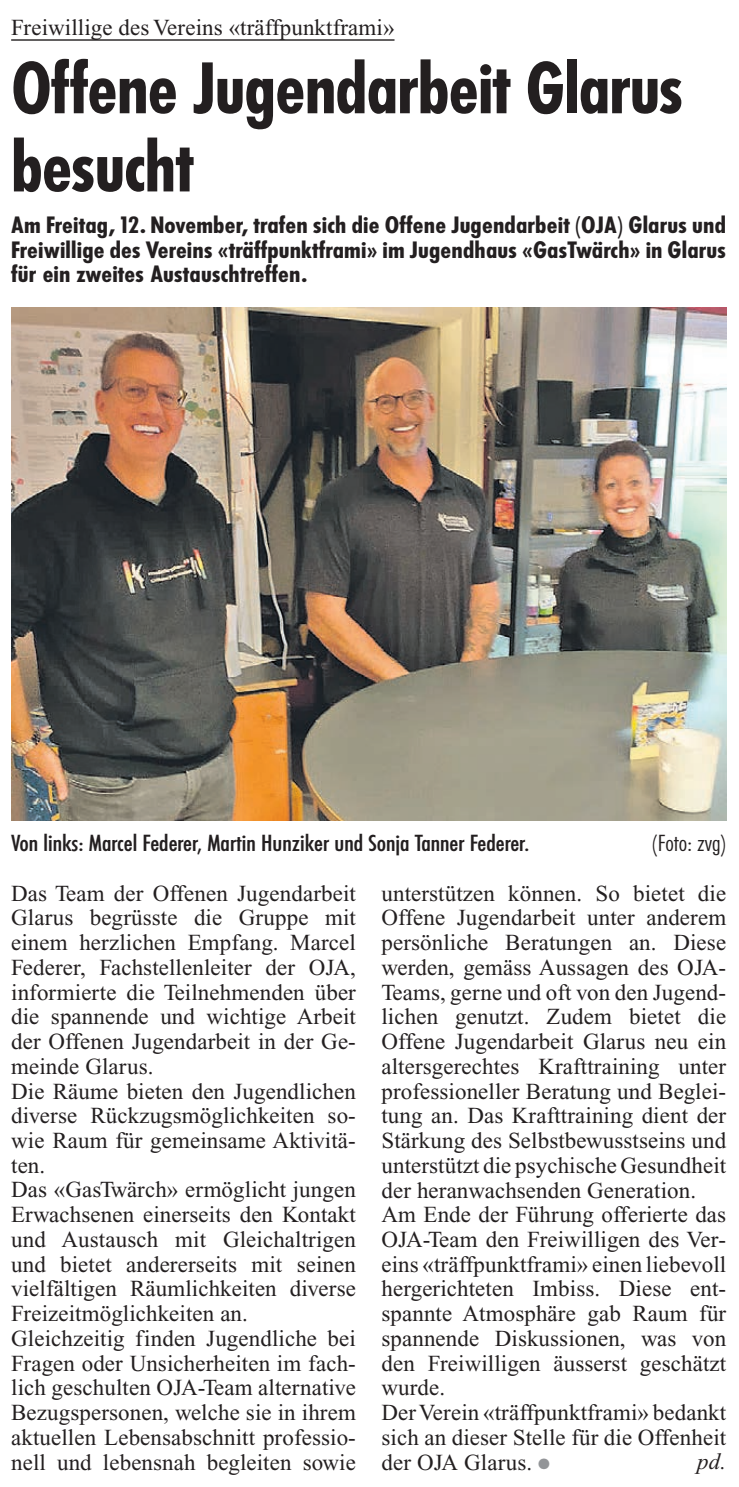
<style>
.page{position:relative;width:739px;height:1487px;background:#fff}
.page>*{position:absolute;margin:0;border:0;box-sizing:border-box;transform-origin:0 0}
.t1{font:700 72px/78.1px "Futura Condensed BQ";letter-spacing:-.01em;color:#231f20}
.t2{font:700 23.4px/24.8px "Futura Condensed BQ";letter-spacing:.01em;color:#231f20;text-align:justify;scale:1.1 1}
.t3{font:22.95px/24.8px "Times New Roman";letter-spacing:.005em;color:#231f20}
.t4{font:500 22.95px "Futura Condensed BQ";letter-spacing:-.005em;color:#231f20;scale:1.1 1}
.t5{font:300 22.95px "Futura Condensed BQ";letter-spacing:-.005em;color:#231f20;scale:1.1 1}
.t6{font:italic 22.95px "Times New Roman";color:#231f20}
.s1{color:#939598}
</style>
<div class="page">
<hr style="left:11px;top:39px;width:383px;height:2px;background:#231f20">
<img style="left:11px;top:307px;width:714px;height:513px">
<p class="t3" style="left:11px;top:15px;width:384px">Freiwillige des Vereins «träffpunktframi»</p>
<h1 class="t1" style="left:11px;top:51px;width:673px">Offene Jugendarbeit Glarus besucht</h1>
<p class="t2" style="left:11px;top:213px;width:651px">Am Freitag, 12. November, trafen sich die Offene Jugendarbeit (OJA) Glarus und Freiwillige des Vereins «träffpunktframi» im Jugendhaus «GasTwärch» in Glarus für ein zweites Austauschtreffen.</p>
<p class="t4" style="left:11px;top:830px;width:472px">Von links: Marcel Federer, Martin Hunziker und Sonja Tanner Federer.</p>
<p class="t5" style="left:651px;top:830px;width:69px">(Foto: zvg)</p>
<p class="t3" style="left:11px;top:880px;width:346px">Das Team der Offenen Jugendarbeit Glarus begrüsste die Gruppe mit einem herzlichen Empfang. Marcel Federer, Fachstellenleiter der OJA, informierte die Teilnehmenden über die spannende und wichtige Arbeit der Offenen Jugendarbeit in der Ge&shy;meinde Glarus.<br>Die Räume bieten den Jugendlichen diverse Rückzugsmöglichkeiten so&shy;wie Raum für gemeinsame Aktivitä&shy;ten.<br>Das «GasTwärch» ermöglicht jungen Erwachsenen einerseits den Kontakt und Austausch mit Gleichaltrigen und bietet andererseits mit seinen vielfältigen Räumlichkeiten diverse Freizeitmöglichkeiten an.<br>Gleichzeitig finden Jugendliche bei Fragen oder Unsicherheiten im fach&shy;lich geschulten OJA-Team alternative Bezugspersonen, welche sie in ihrem aktuellen Lebensabschnitt professio&shy;nell und lebensnah begleiten sowie</p>
<p class="t3" style="left:381px;top:880px;width:346px">unterstützen können. So bietet die Offene Jugendarbeit unter anderem persönliche Beratungen an. Diese werden, gemäss Aussagen des OJA-Teams, gerne und oft von den Jugend - lichen genutzt. Zudem bietet die Offene Jugendarbeit Glarus neu ein altersgerechtes Krafttraining unter professioneller Beratung und Beglei&shy;tung an. Das Krafttraining dient der Stärkung des Selbstbewusstseins und unterstützt die psychische Gesundheit der heranwachsenden Generation.<br>Am Ende der Führung offerierte das OJA-Team den Freiwilligen des Ver&shy;eins «träffpunktframi» einen liebevoll hergerichteten Imbiss. Diese ent&shy;spannte Atmosphäre gab Raum für spannende Diskussionen, was von den Freiwilligen äusserst geschätzt wurde.<br>Der Verein «träffpunktframi» bedankt sich an dieser Stelle für die Offenheit der OJA Glarus. <span class="s1">●</span></p>
<p class="t6" style="left:697px;top:1449px;width:30px">pd.</p>
</div>
